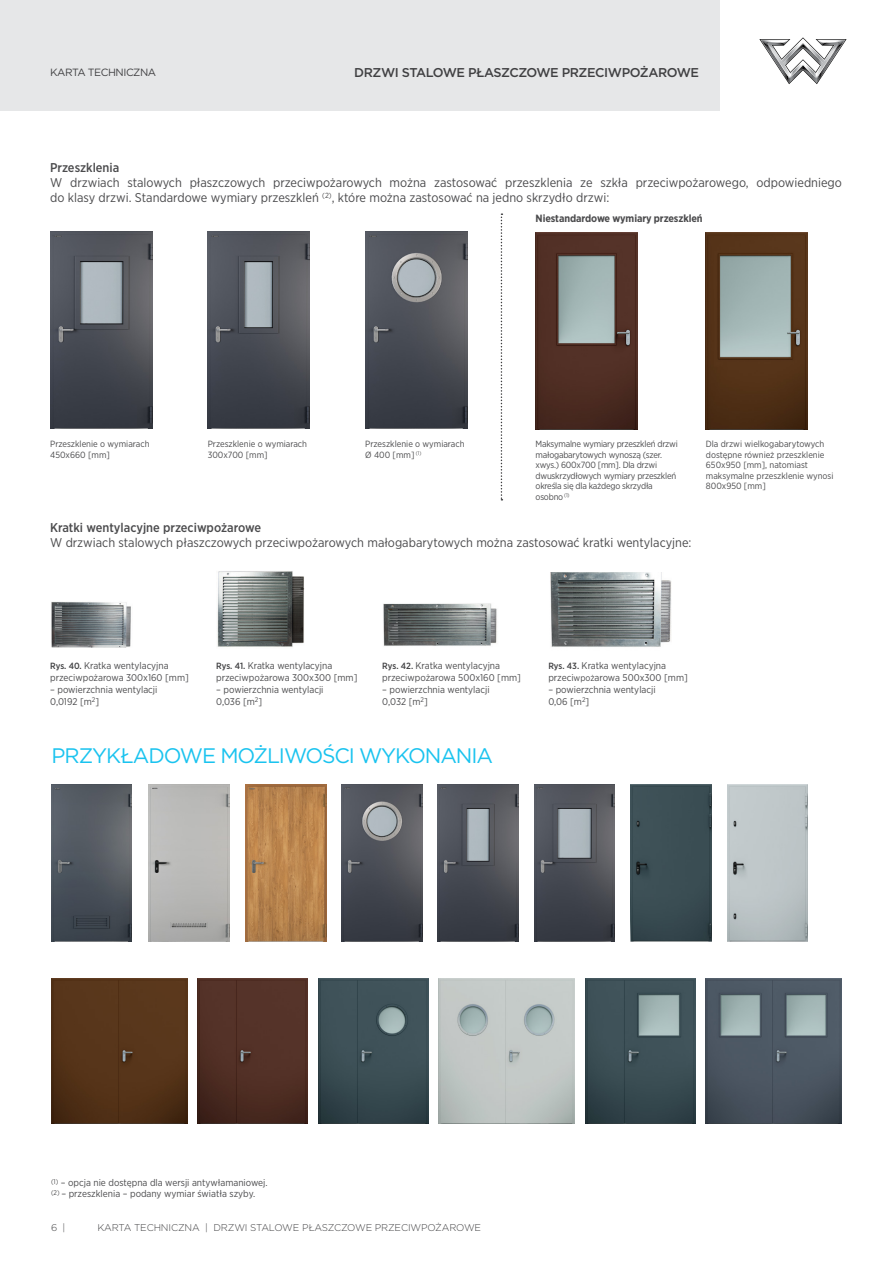
<style>
.page{position:relative;width:893px;height:1263px;background:#fff}
.page>*{position:absolute;margin:0;border:0;box-sizing:border-box;transform-origin:0 0}
.t1{font:21px "Gotham";letter-spacing:-.05em;color:#1ac3ef}
.t2{font:12.75px/15px "Gotham Narrow";color:#4b4b4d}
.t3{font:500 12.75px "Gotham Narrow";color:#4b4b4d}
.t4{font:500 12.75px "Gotham";letter-spacing:-.03em;color:#404042}
.t5{font:700 10.5px "Gotham Narrow";letter-spacing:-.01em;color:#4b4b4d}
.t6{font:10.5px "Gotham";letter-spacing:-.045em;color:#404042}
.t7{font:9.75px/11.7px "Gotham Narrow";color:#4b4b4d}
.t8{font:300 9.75px "Gotham";letter-spacing:-.015em;color:#404042}
.t9{font:9px/10.5px "Gotham Narrow";letter-spacing:-.015em;color:#4b4b4d}
.s1{font-weight:500;font-size:9px;color:#404042}
.s2{font-size:9px}
</style>
<div class="page">
<div style="left:0;top:0;width:721px;height:111px;background:#e6e7e8"></div>
<svg style="left:759px;top:37px;width:88px;height:47px"></svg>
<img style="left:536px;top:232px;width:102px;height:198px">
<img style="left:706px;top:232px;width:102px;height:198px">
<img style="left:217px;top:571px;width:88px;height:76px">
<img style="left:51px;top:602px;width:80px;height:46px">
<img style="left:383px;top:603px;width:114px;height:43px">
<img style="left:550px;top:572px;width:121px;height:75px">
<img style="left:727px;top:784px;width:81px;height:157px">
<img style="left:631px;top:784px;width:80px;height:157px">
<svg style="left:501px;top:213px;width:1px;height:287px"></svg>
<img style="left:534px;top:784px;width:81px;height:157px">
<img style="left:438px;top:784px;width:80px;height:157px">
<img style="left:341px;top:784px;width:81px;height:157px">
<img style="left:246px;top:784px;width:80px;height:157px">
<img style="left:148px;top:784px;width:81px;height:157px">
<img style="left:51px;top:784px;width:81px;height:157px">
<img style="left:51px;top:978px;width:136px;height:145px">
<img style="left:439px;top:978px;width:136px;height:145px">
<img style="left:318px;top:978px;width:111px;height:145px">
<img style="left:585px;top:978px;width:111px;height:145px">
<img style="left:197px;top:978px;width:111px;height:145px">
<img style="left:706px;top:978px;width:136px;height:145px">
<img style="left:50px;top:231px;width:102px;height:198px">
<img style="left:208px;top:231px;width:102px;height:198px">
<img style="left:365px;top:231px;width:102px;height:198px">
<p class="t6" style="left:50px;top:66px;width:108px">KARTA TECHNICZNA</p>
<h2 class="t4" style="left:354px;top:65px;width:346px">DRZWI STALOWE PŁASZCZOWE PRZECIWPOŻAROWE</h2>
<h2 class="t3" style="left:50px;top:159px;width:71px">Przeszklenia</h2>
<h2 class="t2" style="left:50px;top:175px;width:793px">W drzwiach stalowych płaszczowych przeciwpożarowych można zastosować przeszklenia ze szkła przeciwpożarowego, odpowiedniego do klasy drzwi. Standardowe wymiary przeszkleń <sup>(2)</sup>, które można zastosować na jedno skrzydło drzwi:</h2>
<p class="t5" style="left:536px;top:211px;width:169px">Niestandardowe wymiary przeszkleń</p>
<p class="t9" style="left:536px;top:439px;width:144px">Maksymalne wymiary przeszkleń drzwi małogabarytowych wynoszą (szer. xwys.) 600x700 [mm]. Dla drzwi dwuskrzydłowych wymiary przeszkleń określa się dla każdego skrzydła osobno <sup>(1)</sup></p>
<p class="t9" style="left:50px;top:439px;width:101px">Przeszklenie o wymiarach<br>450x660 [mm]</p>
<p class="t9" style="left:208px;top:439px;width:101px">Przeszklenie o wymiarach<br>300x700 [mm]</p>
<p class="t9" style="left:706px;top:439px;width:129px">Dla drzwi wielkogabarytowych dostępne również przeszklenie<br>650x950 [mm], natomiast maksymalne przeszklenie wynosi<br>800x950 [mm]</p>
<p class="t9" style="left:365px;top:439px;width:101px">Przeszklenie o wymiarach<br>Ø 400 [mm] <sup>(1)</sup></p>
<h2 class="t3" style="left:50px;top:519px;width:212px">Kratki wentylacyjne przeciwpożarowe</h2>
<h2 class="t2" style="left:50px;top:534px;width:643px">W drzwiach stalowych płaszczowych przeciwpożarowych małogabarytowych można zastosować kratki wentylacyjne:</h2>
<p class="t7" style="left:50px;top:660px;width:140px"><span class="s1">Rys. 40.</span> Kratka wentylacyjna przeciwpożarowa 300x160 [mm]</p>
<p class="t7" style="left:50px;top:683px;width:109px">– powierzchnia wentylacji<br>0,0192 [m<sup>2</sup>]</p>
<p class="t7" style="left:216px;top:660px;width:143px"><span class="s1">Rys. 41.</span> Kratka wentylacyjna przeciwpożarowa 300x300 [mm]</p>
<p class="t7" style="left:216px;top:683px;width:109px">– powierzchnia wentylacji<br>0,036 [m<sup>2</sup>]</p>
<p class="t7" style="left:382px;top:660px;width:140px"><span class="s1">Rys. 42.</span> Kratka wentylacyjna przeciwpożarowa 500x160 [mm]</p>
<p class="t7" style="left:382px;top:683px;width:109px">– powierzchnia wentylacji<br>0,032 [m<sup>2</sup>]</p>
<h1 class="t1" style="left:52px;top:742px;width:443px">PRZYKŁADOWE MOŻLIWOŚCI WYKONANIA</h1>
<p class="t7" style="left:548px;top:660px;width:141px"><span class="s1">Rys. 43.</span> Kratka wentylacyjna przeci<span class="s2">wpoż</span>arowa 500x300 [mm]</p>
<p class="t7" style="left:548px;top:683px;width:109px">– powierzchnia wentylacji<br>0,06 [m<sup>2</sup>]</p>
<p class="t7" style="left:51px;top:1176px;width:218px"><sup>(1)</sup> – opcja nie dostępna dla wersji antywłamaniowej. <sup>(2)</sup> – przeszklenia – podany wymiar światła szyby.</p>
<p class="t8" style="left:51px;top:1221px;width:16px">6 |</p>
<p class="t8" style="left:97px;top:1221px;width:385px">KARTA TECHNICZNA | DRZWI STALOWE PŁASZCZOWE PRZECIWPOŻAROWE</p>
</div>
